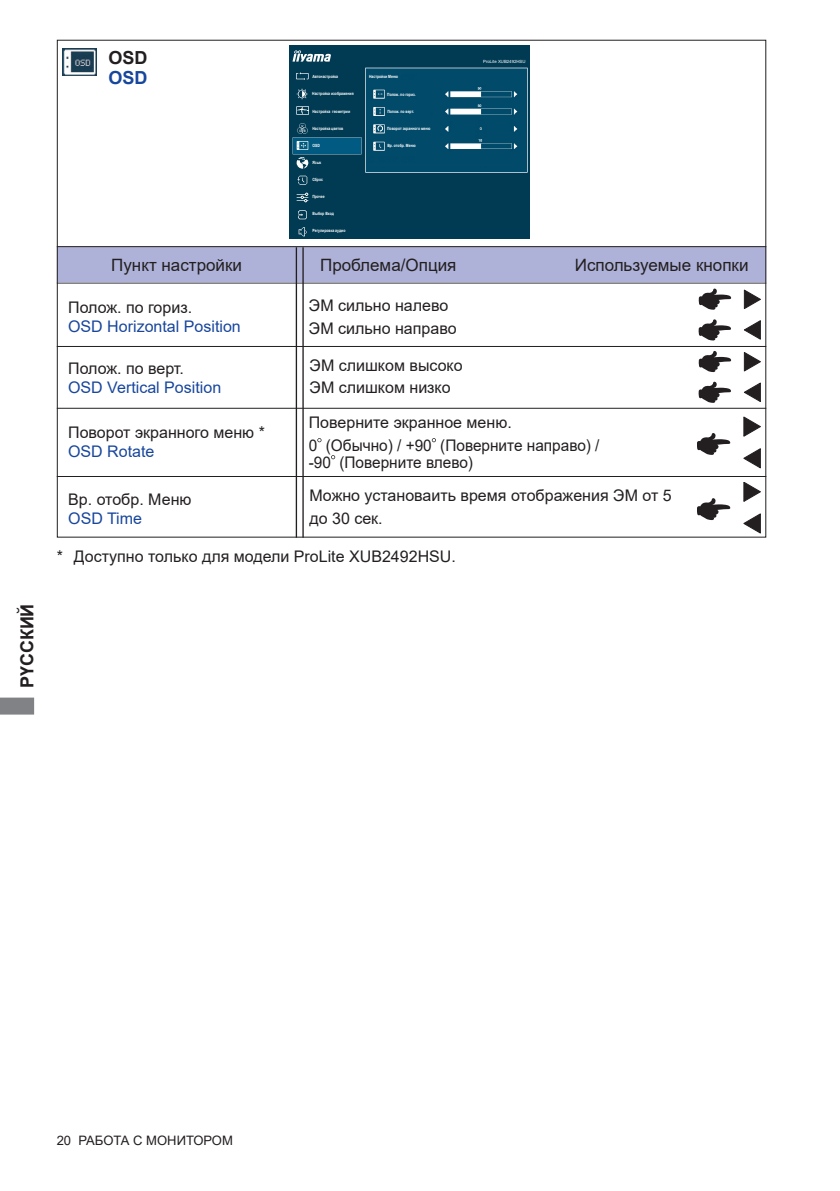
<style>
.page{position:relative;width:840px;height:1191px;background:#fff}
.page>*{position:absolute;margin:0;border:0;box-sizing:border-box;transform-origin:0 0}
.t1{font:700 18px "Arial";color:#231f20}
.t2{font:700 18px "Arial";color:#18469d}
.t3{font:17px "Arial";color:#231f20}
.t4{font:16px/22.6px "Arial";color:#231f20}
.t5{font:16px "Arial";color:#18469d}
.t6{font:16px "Arial";color:#231f20;scale:.96 1}
.t7{font:13px "Arial";color:#231f20}
.t8{font:700 4.4px "Arial";color:#fff;scale:.8 1}
.t9{font:4.4px "Arial";color:#fff}
</style>
<div class="page">
<svg style="left:0;top:697px;width:34px;height:17px"></svg>
<hr style="left:57px;top:282px;width:708px;height:1px;background:#231f20">
<hr style="left:57px;top:476px;width:708px;height:1px;background:#231f20">
<div style="left:57px;top:247px;width:708px;height:35px;background:#aeb2d8;border:2px solid #aeb2d8"></div>
<hr style="left:57px;top:246px;width:708px;height:1px;background:#231f20">
<hr style="left:295px;top:247px;width:2px;height:290px;background:#231f20">
<hr style="left:302px;top:247px;width:1px;height:290px;background:#231f20">
<svg style="left:697px;top:498px;width:33px;height:22px"></svg>
<svg style="left:743px;top:513px;width:17px;height:20px"></svg>
<svg style="left:743px;top:482px;width:17px;height:20px"></svg>
<hr style="left:57px;top:346px;width:708px;height:1px;background:#231f20">
<svg style="left:698px;top:288px;width:33px;height:22px"></svg>
<svg style="left:744px;top:320px;width:16px;height:20px"></svg>
<svg style="left:743px;top:289px;width:17px;height:20px"></svg>
<svg style="left:698px;top:319px;width:33px;height:21px"></svg>
<svg style="left:698px;top:351px;width:33px;height:21px"></svg>
<svg style="left:744px;top:382px;width:16px;height:20px"></svg>
<svg style="left:743px;top:352px;width:17px;height:19px"></svg>
<svg style="left:698px;top:381px;width:33px;height:22px"></svg>
<img style="left:289px;top:46px;width:240px;height:192px">
<svg style="left:377px;top:125px;width:5px;height:7px"></svg>
<svg style="left:317px;top:438px;width:4px;height:4px"></svg>
<svg style="left:431px;top:438px;width:5px;height:4px"></svg>
<svg style="left:331px;top:455px;width:4px;height:4px"></svg>
<hr style="left:57px;top:408px;width:708px;height:1px;background:#231f20">
<svg style="left:697px;top:433px;width:33px;height:22px"></svg>
<svg style="left:743px;top:448px;width:17px;height:20px"></svg>
<svg style="left:743px;top:417px;width:17px;height:20px"></svg>
<img style="left:62px;top:49px;width:34px;height:26px">
<p class="t1" style="left:14px;top:688px;width:86px;rotate:-90deg">РҮССКИЙ</p>
<p class="t1" style="left:108px;top:45px;width:41px">OSD</p>
<p class="t2" style="left:108px;top:65px;width:41px">OSD</p>
<p class="t8" style="left:312px;top:73px;width:34px">Автонастройка</p>
<p class="t8" style="left:312px;top:91px;width:53px">Настройка изображения</p>
<p class="t8" style="left:312px;top:108px;width:49px">Настройка геометрии</p>
<p class="t8" style="left:312px;top:125px;width:40px">Настройка цветов</p>
<p class="t8" style="left:312px;top:159px;width:13px">Язык</p>
<p class="t8" style="left:312px;top:176px;width:15px">Сброс</p>
<p class="t8" style="left:312px;top:194px;width:17px">Прочее</p>
<p class="t8" style="left:312px;top:211px;width:28px">Выбор Вxoд</p>
<p class="t8" style="left:312px;top:228px;width:43px">Регулировка аудио</p>
<p class="t8" style="left:312px;top:142px;width:11px">OSD</p>
<p class="t8" style="left:369px;top:73px;width:38px">Настройки Меню</p>
<p class="t8" style="left:387px;top:91px;width:37px">Полож. по гориз.</p>
<p class="t8" style="left:387px;top:108px;width:35px">Полож. по верт.</p>
<p class="t8" style="left:387px;top:143px;width:37px">Вр. отобр. Меню</p>
<p class="t8" style="left:387px;top:125px;width:56px">Поворот экранного меню</p>
<p class="t9" style="left:483px;top:58px;width:44px">ProLite XUB2492HSU</p>
<p class="t3" style="left:111px;top:253px;width:132px">Пункт настройки</p>
<p class="t3" style="left:320px;top:253px;width:138px">Проблема/Опция</p>
<p class="t3" style="left:574px;top:253px;width:175px">Используемые кнопки</p>
<p class="t4" style="left:68px;top:296px;width:125px">Полож. по гориз.</p>
<p class="t5" style="left:68px;top:315px;width:174px">OSD Horizontal Position</p>
<p class="t4" style="left:68px;top:357px;width:117px">Полож. по верт.</p>
<p class="t5" style="left:68px;top:376px;width:154px">OSD Vertical Position</p>
<p class="t4" style="left:68px;top:421px;width:198px">Поворот экранного меню *</p>
<p class="t5" style="left:68px;top:440px;width:88px">OSD Rotate</p>
<p class="t4" style="left:68px;top:488px;width:125px">Вр. отобр. Меню</p>
<p class="t5" style="left:68px;top:507px;width:75px">OSD Time</p>
<p class="t4" style="left:309px;top:294px;width:149px">ЭМ сильно налево<br>ЭМ сильно направо</p>
<p class="t4" style="left:309px;top:354px;width:155px">ЭМ слишком высоко<br>ЭМ слишком низко</p>
<p class="t4" style="left:308px;top:411px;width:292px">Поверните экранное меню.<br>0 (Обычно) / +90 (Поверните направо) /</p>
<p class="t6" style="left:308px;top:451px;width:172px">-90 (Поверните влево)</p>
<p class="t4" style="left:309px;top:484px;width:363px">Можно установаить время отображения ЭМ от 5 до 30 сек.</p>
<p class="t4" style="left:57px;top:545px;width:400px">* Доступно только для модели ProLite XUB2492HSU.</p>
<p class="t7" style="left:57px;top:1131px;width:177px">20 РАБОТА С МОНИТОРОМ</p>
</div>
